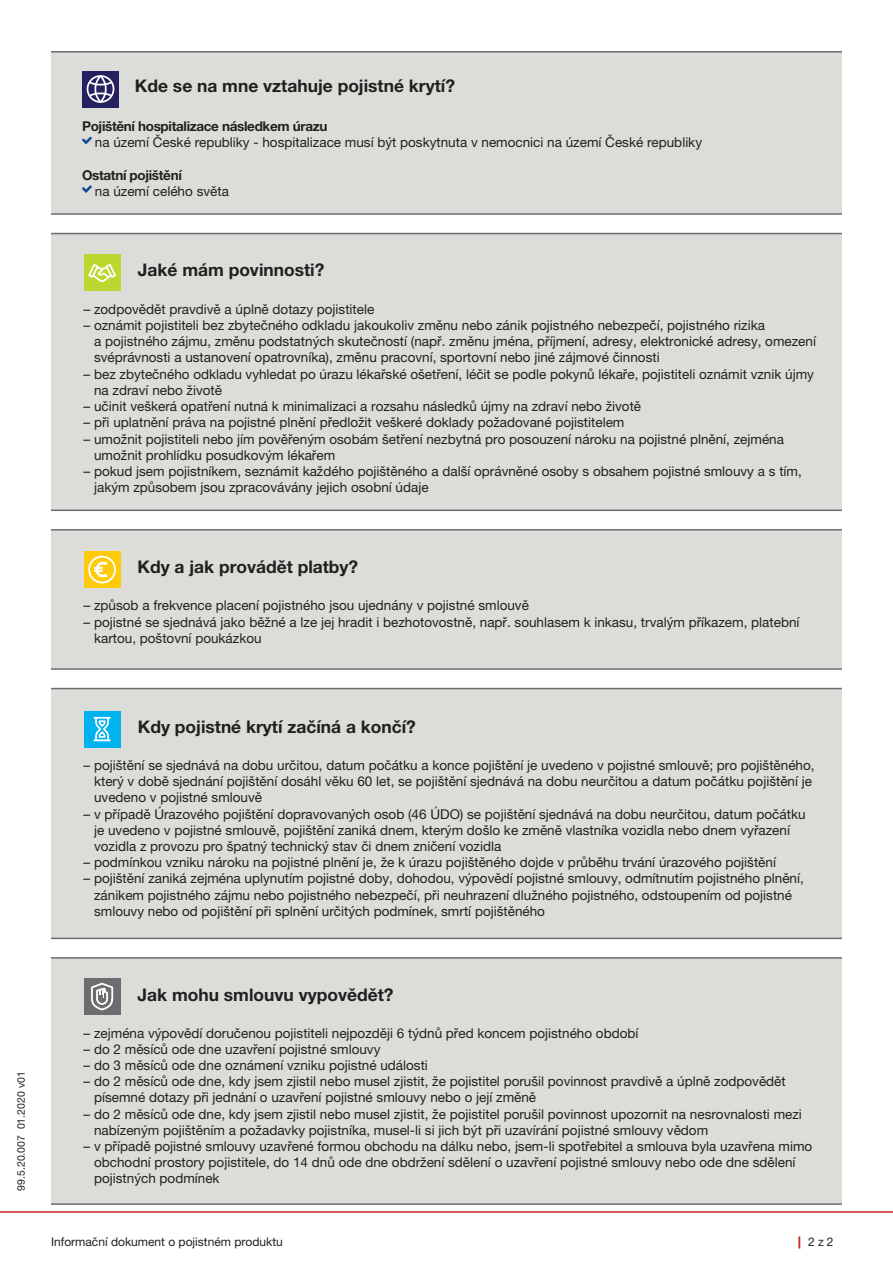
<style>
.page{position:relative;width:893px;height:1263px;background:#fff}
.page>*{position:absolute;margin:0;border:0;box-sizing:border-box;transform-origin:0 0}
.t1{font:700 17.4px "Helvetica Neue LT Pro";color:#231f20}
.t2{font:13.5px/16.2px "Helvetica Neue LT Pro";color:#231f20}
.t3{font:700 13.5px "Helvetica Neue LT Pro";letter-spacing:-.025em;color:#231f20}
.t4{font:12px "Helvetica Neue LT Pro";color:#231f20}
.t5{font:10.5px "Helvetica Neue LT Pro";color:#231f20}
.s1{font-weight:800;color:#c5221a}
</style>
<div class="page">
<hr style="left:0;top:1211px;width:893px;height:2px;background:#c5221a">
<div style="left:51px;top:53px;width:791px;height:1150px;background:#dcdcd8"></div>
<hr style="left:51px;top:51px;width:791px;height:2px;background:#6c6d70">
<hr style="left:51px;top:213px;width:791px;height:2px;background:#6c6d70">
<hr style="left:51px;top:233px;width:791px;height:1px;background:#6c6d70">
<hr style="left:51px;top:509px;width:791px;height:2px;background:#6c6d70">
<hr style="left:51px;top:529px;width:791px;height:1px;background:#6c6d70">
<hr style="left:51px;top:668px;width:791px;height:2px;background:#6c6d70">
<hr style="left:51px;top:688px;width:791px;height:1px;background:#6c6d70">
<hr style="left:51px;top:938px;width:791px;height:1px;background:#6c6d70">
<hr style="left:51px;top:957px;width:791px;height:2px;background:#6c6d70">
<hr style="left:51px;top:1203px;width:791px;height:2px;background:#6c6d70">
<div style="left:84px;top:254px;width:37px;height:37px;background:#bed630"></div>
<svg style="left:88px;top:264px;width:28px;height:18px"></svg>
<div style="left:84px;top:551px;width:37px;height:37px;background:#feca0a"></div>
<svg style="left:88px;top:556px;width:28px;height:27px"></svg>
<div style="left:84px;top:710px;width:37px;height:37px;background:#00b3ef"></div>
<svg style="left:93px;top:717px;width:18px;height:24px"></svg>
<div style="left:84px;top:978px;width:37px;height:37px;background:#6c6d70"></div>
<svg style="left:91px;top:983px;width:22px;height:27px"></svg>
<div style="left:82px;top:71px;width:37px;height:36px;background:#252161"></div>
<svg style="left:87px;top:75px;width:27px;height:28px"></svg>
<svg style="left:82px;top:137px;width:10px;height:7px"></svg>
<svg style="left:82px;top:185px;width:10px;height:8px"></svg>
<p class="t1" style="left:135px;top:75px;width:322px">Kde se na mne vztahuje pojistné krytí?</p>
<p class="t3" style="left:82px;top:118px;width:247px">Pojištění hospitalizace následkem úrazu</p>
<p class="t2" style="left:95px;top:134px;width:609px">na území České republiky - hospitalizace musí být poskytnuta v nemocnici na území České republiky</p>
<p class="t3" style="left:82px;top:167px;width:101px">Ostatní pojištění</p>
<p class="t2" style="left:95px;top:183px;width:136px">na území celého světa</p>
<p class="t1" style="left:138px;top:259px;width:188px">Jaké mám povinnosti?</p>
<p class="t2" style="left:84px;top:301px;width:292px">– zodpovědět pravdivě a úplně dotazy pojistitele</p>
<p class="t2" style="left:94px;top:317px;width:723px;text-indent:-11px">– oznámit pojistiteli bez zbytečného odkladu jakoukoliv změnu nebo zánik pojistného nebezpečí, pojistného rizika<br>a pojistného zájmu, změnu podstatných skutečností (např. změnu jména, příjmení, adresy, elektronické adresy, omezení svéprávnosti a ustanovení opatrovníka), změnu pracovní, sportovní nebo jiné zájmové činnosti</p>
<p class="t2" style="left:94px;top:366px;width:721px;text-indent:-11px">– bez zbytečného odkladu vyhledat po úrazu lékařské ošetření, léčit se podle pokynů lékaře, pojistiteli oznámit vznik újmy na zdraví nebo životě</p>
<p class="t2" style="left:84px;top:398px;width:559px">– učinit veškerá opatření nutná k minimalizaci a rozsahu následků újmy na zdraví nebo životě</p>
<p class="t2" style="left:84px;top:414px;width:542px">– při uplatnění práva na pojistné plnění předložit veškeré doklady požadované pojistitelem</p>
<p class="t2" style="left:94px;top:430px;width:691px;text-indent:-11px">– umožnit pojistiteli nebo jím pověřeným osobám šetření nezbytná pro posouzení nároku na pojistné plnění, zejména umožnit prohlídku posudkovým lékařem</p>
<p class="t2" style="left:94px;top:463px;width:709px;text-indent:-11px">– pokud jsem pojistníkem, seznámit každého pojištěného a další oprávněné osoby s obsahem pojistné smlouvy a s tím, jakým způsobem jsou zpracovávány jejich osobní údaje</p>
<p class="t1" style="left:138px;top:556px;width:222px">Kdy a jak provádět platby?</p>
<p class="t2" style="left:84px;top:597px;width:447px">– způsob a frekvence placení pojistného jsou ujednány v pojistné smlouvě</p>
<p class="t2" style="left:94px;top:614px;width:707px;text-indent:-11px">– pojistné se sjednává jako běžné a lze jej hradit i bezhotovostně, např. souhlasem k inkasu, trvalým příkazem, platební kartou, poštovní poukázkou</p>
<p class="t1" style="left:138px;top:716px;width:280px">Kdy pojistné krytí začíná a končí?</p>
<p class="t2" style="left:94px;top:757px;width:722px;text-indent:-11px">– pojištění se sjednává na dobu určitou, datum počátku a konce pojištění je uvedeno v pojistné smlouvě; pro pojištěného, který v době sjednání pojištění dosáhl věku 60 let, se pojištění sjednává na dobu neurčitou a datum počátku pojištění je uvedeno v pojistné smlouvě</p>
<p class="t2" style="left:94px;top:805px;width:713px;text-indent:-11px">– v případě Úrazového pojištění dopravovaných osob (46 ÚDO) se pojištění sjednává na dobu neurčitou, datum počátku je uvedeno v pojistné smlouvě, pojištění zaniká dnem, kterým došlo ke změně vlastníka vozidla nebo dnem vyřazení vozidla z provozu pro špatný technický stav či dnem zničení vozidla</p>
<p class="t2" style="left:84px;top:854px;width:694px">– podmínkou vzniku nároku na pojistné plnění je, že k úrazu pojištěného dojde v průběhu trvání úrazového pojištění</p>
<p class="t2" style="left:94px;top:870px;width:711px;text-indent:-11px">– pojištění zaniká zejména uplynutím pojistné doby, dohodou, výpovědí pojistné smlouvy, odmítnutím pojistného plnění, zánikem pojistného zájmu nebo pojistného nebezpečí, při neuhrazení dlužného pojistného, odstoupením od pojistné smlouvy nebo od pojištění při splnění určitých podmínek, smrtí pojištěného</p>
<p class="t5" style="left:15px;top:1191px;width:121px;rotate:-90deg">99.5.20.007 01.2020 v01</p>
<p class="t1" style="left:138px;top:984px;width:257px">Jak mohu smlouvu vypovědět?</p>
<p class="t2" style="left:84px;top:1024px;width:556px">– zejména výpovědí doručenou pojistiteli nejpozději 6 týdnů před koncem pojistného období</p>
<p class="t2" style="left:84px;top:1040px;width:298px">– do 2 měsíců ode dne uzavření pojistné smlouvy</p>
<p class="t2" style="left:84px;top:1057px;width:346px">– do 3 měsíců ode dne oznámení vzniku pojistné události</p>
<p class="t2" style="left:84px;top:1073px;width:704px">– do 2 měsíců ode dne, kdy jsem zjistil nebo musel zjistit, že pojistitel porušil povinnost pravdivě a úplně zodpovědět</p>
<p class="t2" style="left:94px;top:1089px;width:444px">písemné dotazy při jednání o uzavření pojistné smlouvy nebo o její změně</p>
<p class="t2" style="left:94px;top:1105px;width:709px;text-indent:-11px">– do 2 měsíců ode dne, kdy jsem zjistil nebo musel zjistit, že pojistitel porušil povinnost upozornit na nesrovnalosti mezi nabízeným pojištěním a požadavky pojistníka, musel-li si jich být při uzavírání pojistné smlouvy vědom</p>
<p class="t2" style="left:94px;top:1138px;width:720px;text-indent:-11px">– v případě pojistné smlouvy uzavřené formou obchodu na dálku nebo, jsem-li spotřebitel a smlouva byla uzavřena mimo obchodní prostory pojistitele, do 14 dnů ode dne obdržení sdělení o uzavření pojistné smlouvy nebo ode dne sdělení pojistných podmínek</p>
<p class="t4" style="left:51px;top:1234px;width:233px">Informační dokument o pojistném produktu</p>
<p class="t4" style="left:798px;top:1234px;width:37px"><span class="s1">|</span> 2 z 2</p>
</div>
